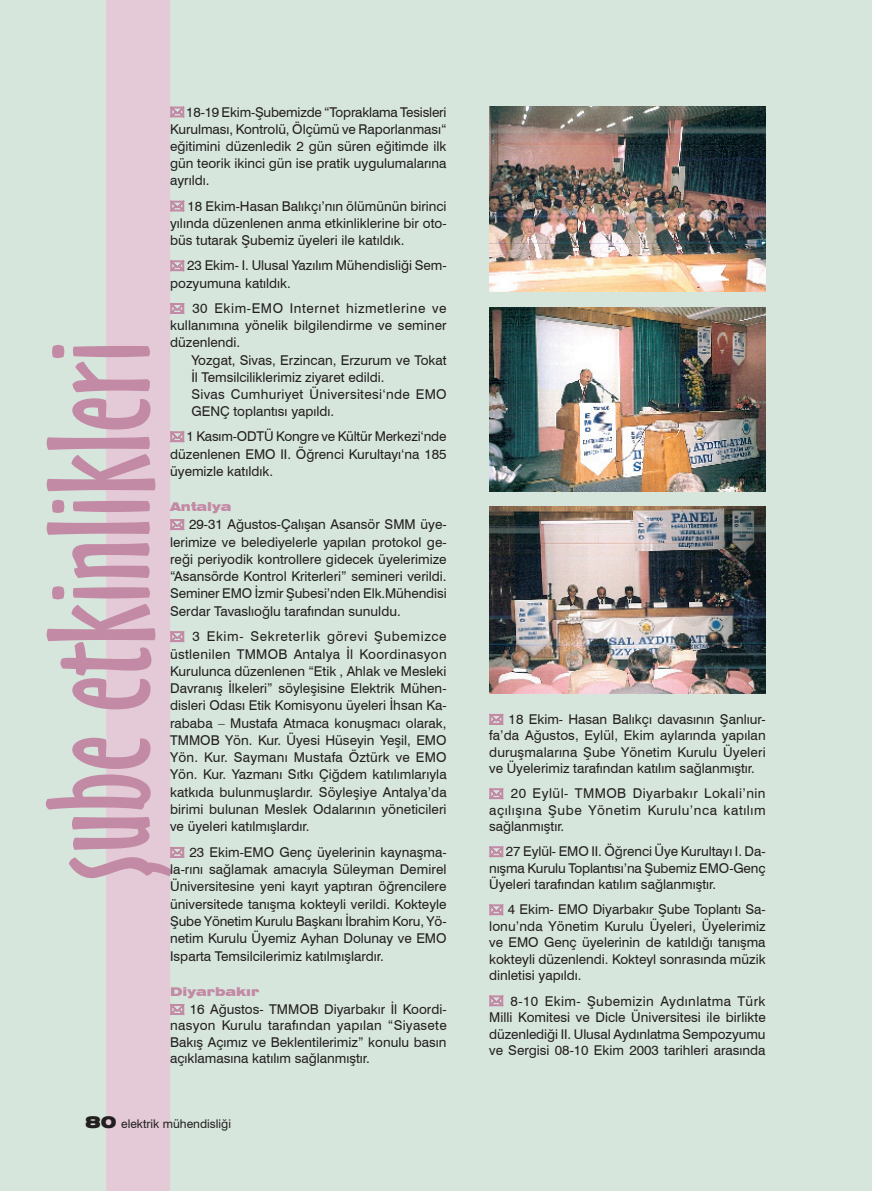
<style>
.page{position:relative;width:872px;height:1191px;background:#d7e6dc}
.page>*{position:absolute;margin:0;border:0;box-sizing:border-box;transform-origin:0 0}
.t1{font:135px "Oz Handicraft BT";color:#c38aa5}
.Paragraph_Style_Body{font:13.5px/17.2px "Swiss 721 BT";color:#231f20;text-align:justify}
.Paragraph_Style_Caption{font:13.5px/17.1px "Swiss 721 BT";color:#231f20}
.Paragraph_Style_Caption-2{font:13.5px/17.1px "Swiss 721 BT";letter-spacing:.02em;color:#231f20}
.t2{font:12px "Swiss 721 BT";color:#231f20}
.Paragraph_Style_Subhead1{font:900 expanded 12px "Swiss 721 BT";color:#c38aa5}
.s1{font-weight:900;font-stretch:expanded;font-size:16.5px}
</style>
<div class="page">
<div style="left:107px;top:1px;width:62px;height:1189px;background:#e4cad6"></div>
<div style="left:106px;top:0;width:64px;height:1191px;border:2px solid #e4cad6"></div>
<svg style="left:168px;top:104px;width:17px;height:16px"></svg>
<svg style="left:168px;top:198px;width:17px;height:16px"></svg>
<svg style="left:168px;top:258px;width:17px;height:15px"></svg>
<svg style="left:168px;top:301px;width:17px;height:15px"></svg>
<svg style="left:168px;top:429px;width:17px;height:15px"></svg>
<svg style="left:168px;top:517px;width:17px;height:15px"></svg>
<svg style="left:168px;top:629px;width:17px;height:15px"></svg>
<svg style="left:168px;top:844px;width:17px;height:16px"></svg>
<svg style="left:168px;top:1001px;width:17px;height:16px"></svg>
<img style="left:489px;top:106px;width:276px;height:186px">
<img style="left:489px;top:307px;width:276px;height:184px">
<img style="left:489px;top:506px;width:276px;height:187px">
<svg style="left:489px;top:713px;width:15px;height:12px"></svg>
<svg style="left:489px;top:788px;width:15px;height:12px"></svg>
<svg style="left:489px;top:846px;width:15px;height:12px"></svg>
<svg style="left:489px;top:904px;width:15px;height:12px"></svg>
<svg style="left:489px;top:995px;width:15px;height:12px"></svg>
<p class="Paragraph_Style_Body" style="left:170px;top:103px;width:278px;text-indent:16px">18-19 Ekim-Şubemizde “Topraklama Tesisleri Kurulması, Kontrolü, Ölçümü ve Raporlanması“ eğitimini düzenledik 2 gün süren eğitimde ilk gün teorik ikinci gün ise pratik uygulumalarına ayrıldı.</p>
<p class="Paragraph_Style_Body" style="left:170px;top:197px;width:278px;text-indent:17px">18 Ekim-Hasan Balıkçı’nın ölümünün birinci yılında düzenlenen anma etkinliklerine bir oto&shy;büs tutarak Şubemiz üyeleri ile katıldık.</p>
<p class="Paragraph_Style_Body" style="left:170px;top:257px;width:278px;text-indent:17px">23 Ekim- I. Ulusal Yazılım Mühendisliği Sem&shy;pozyumuna katıldık.</p>
<p class="Paragraph_Style_Body" style="left:170px;top:300px;width:278px;text-indent:22px">30 Ekim-EMO Internet hizmetlerine ve kullanımına yönelik bilgilendirme ve seminer düzenlendi.</p>
<p class="Paragraph_Style_Caption" style="left:191px;top:351px;width:257px">Yozgat, Sivas, Erzincan, Erzurum ve Tokat<br>İl Temsilciliklerimiz ziyaret edildi.</p>
<p class="Paragraph_Style_Caption-2" style="left:191px;top:385px;width:257px">Sivas Cumhuriyet Üniversitesi‘nde EMO<br>GENÇ toplantısı yapıldı.</p>
<p class="Paragraph_Style_Body" style="left:170px;top:428px;width:278px;text-indent:16px">1 Kasım-ODTÜ Kongre ve Kültür Merkezi‘nde düzenlenen EMO II. Öğrenci Kurultayı‘na 185 üyemizle katıldık.</p>
<p class="Paragraph_Style_Subhead1" style="left:170px;top:500px;width:63px">Antalya</p>
<p class="Paragraph_Style_Body" style="left:170px;top:516px;width:278px;text-indent:19px">29-31 Ağustos-Çalışan Asansör SMM üye&shy;lerimize ve belediyelerle yapılan protokol ge&shy;reği periyodik kontrollere gidecek üyelerimize “Asansörde Kontrol Kriterleri” semineri verildi.<br>Seminer EMO İzmir Şubesi’nden Elk.Mühendisi Serdar Tavaslıoğlu tarafından sunuldu.</p>
<p class="Paragraph_Style_Body" style="left:170px;top:628px;width:278px;text-indent:22px">3 Ekim- Sekreterlik görevi Şubemizce üstlenilen TMMOB Antalya İl Koordinasyon Kurulunca düzenlenen “Etik , Ahlak ve Mesleki Davranış İlkeleri” söyleşisine Elektrik Mühen&shy;disleri Odası Etik Komisyonu üyeleri İhsan Ka&shy;rababa – Mustafa Atmaca konuşmacı olarak, TMMOB Yön. Kur. Üyesi Hüseyin Yeşil, EMO Yön. Kur. Saymanı Mustafa Öztürk ve EMO Yön. Kur. Yazmanı Sıtkı Çiğdem katılımlarıyla katkıda bulunmuşlardır. Söyleşiye Antalya’da birimi bulunan Meslek Odalarının yöneticileri ve üyeleri katılmışlardır.</p>
<p class="Paragraph_Style_Body" style="left:170px;top:843px;width:278px;text-indent:19px">23 Ekim-EMO Genç üyelerinin kaynaşma&shy;la-rını sağlamak amacıyla Süleyman Demirel Üniversitesine yeni kayıt yaptıran öğrencilere üniversitede tanışma kokteyli verildi. Kokteyle Şube Yönetim Kurulu Başkanı İbrahim Koru, Yö&shy;netim Kurulu Üyemiz Ayhan Dolunay ve EMO Isparta Temsilcilerimiz katılmışlardır.</p>
<p class="Paragraph_Style_Subhead1" style="left:170px;top:984px;width:91px">Diyarbakır</p>
<p class="Paragraph_Style_Body" style="left:170px;top:1001px;width:278px;line-height:16.2px;text-indent:20px">16 Ağustos- TMMOB Diyarbakır İl Koordi&shy;nasyon Kurulu tarafından yapılan “Siyasete Bakış Açımız ve Beklentilerimiz” konulu basın açıklamasına katılım sağlanmıştır.</p>
<h1 class="t1" style="left:22px;top:880px;width:541px;rotate:-90deg">şube etkinlikleri</h1>
<p class="t2" style="left:85px;top:1116px;width:147px"><span class="s1">80</span> elektrik mühendisliği</p>
<p class="Paragraph_Style_Body" style="left:489px;top:710px;width:278px;line-height:16.5px;text-indent:19px">18 Ekim- Hasan Balıkçı davasının Şanlıur&shy;fa’da Ağustos, Eylül, Ekim aylarında yapılan duruşmalarına Şube Yönetim Kurulu Üyeleri ve Üyelerimiz tarafından katılım sağlanmıştır.</p>
<p class="Paragraph_Style_Body" style="left:489px;top:785px;width:278px;line-height:16.5px;text-indent:22px">20 Eylül- TMMOB Diyarbakır Lokali’nin açılışına Şube Yönetim Kurulu’nca katılım sağlanmıştır.</p>
<p class="Paragraph_Style_Body" style="left:489px;top:843px;width:278px;line-height:16.5px;text-indent:17px">27 Eylül- EMO II. Öğrenci Üye Kurultayı I. Da&shy;nışma Kurulu Toplantısı’na Şubemiz EMO-Genç Üyeleri tarafından katılım sağlanmıştır.</p>
<p class="Paragraph_Style_Body" style="left:489px;top:901px;width:278px;line-height:16.5px;text-indent:19px">4 Ekim- EMO Diyarbakır Şube Toplantı Sa&shy;lonu’nda Yönetim Kurulu Üyeleri, Üyelerimiz ve EMO Genç üyelerinin de katıldığı tanışma kokteyli düzenlendi. Kokteyl sonrasında müzik dinletisi yapıldı.</p>
<p class="Paragraph_Style_Body" style="left:489px;top:992px;width:278px;line-height:16.5px;text-indent:21px">8-10 Ekim- Şubemizin Aydınlatma Türk Milli Komitesi ve Dicle Üniversitesi ile birlikte düzenlediği II. Ulusal Aydınlatma Sempozyumu ve Sergisi 08-10 Ekim 2003 tarihleri arasında</p>
</div>
